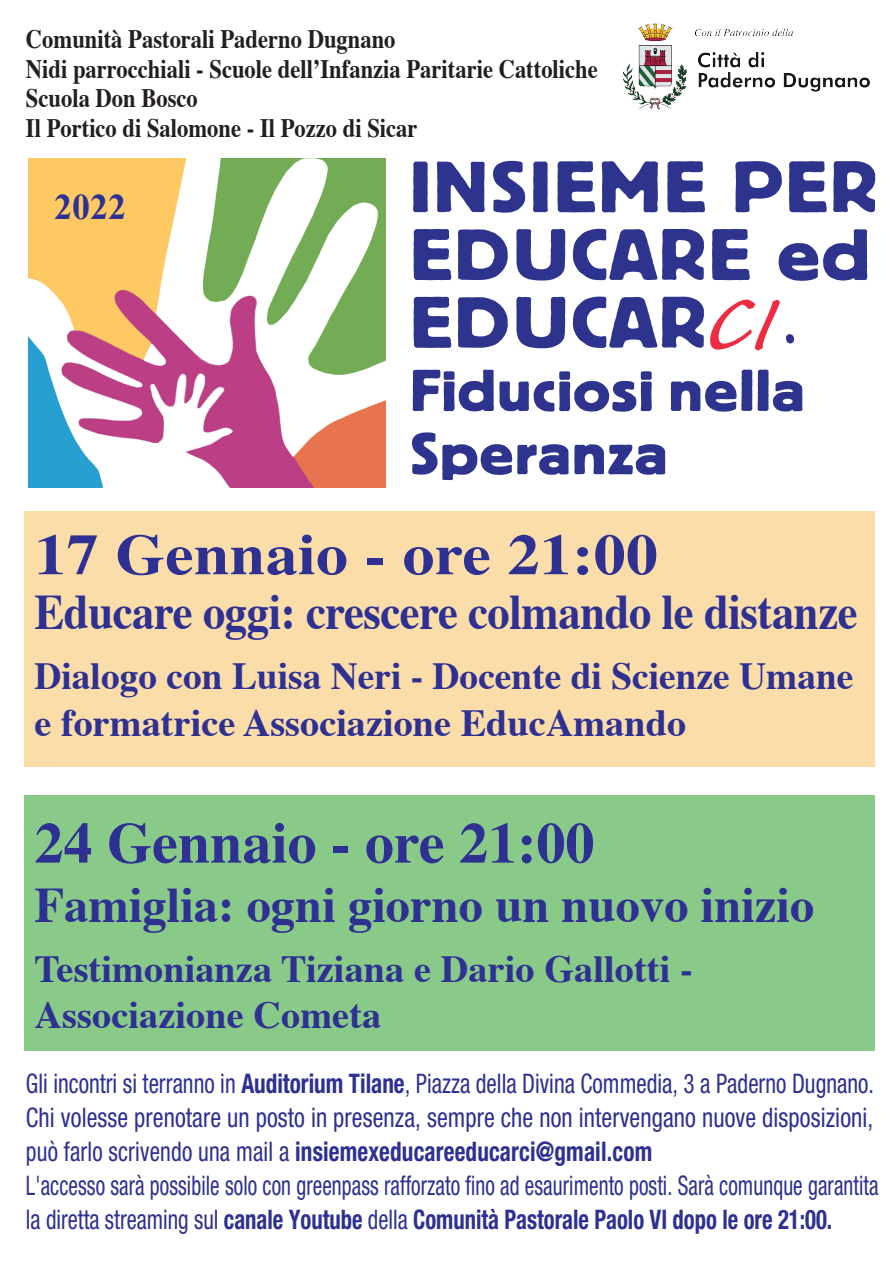
<style>
.page{position:relative;width:893px;height:1263px;background:#fff}
.page>*{position:absolute;margin:0;border:0;box-sizing:border-box;transform-origin:0 0}
.t1{font:72.15px/67.8px "Block BE";letter-spacing:.04em;color:#2e338e;text-align:justify;scale:1.15 1}
.t2{font:58.65px/63.3px "Block BE";letter-spacing:.02em;color:#2e338e;scale:1.12 1}
.t3{font:700 57.45px "Times";color:#2e3092;scale:1.11 1}
.t4{font:700 57.45px "Times";color:#2e3092}
.t5{font:700 49.8px "Times";letter-spacing:-.01em;color:#2e3092;scale:.9 1}
.t6{font:700 49.8px "Times";letter-spacing:-.01em;color:#2e3092}
.t7{font:700 38.25px/46.8px "Times";color:#2e3092}
.t8{font:700 36px "Times New Roman";color:#2e3092}
.t9{font:condensed 27px/34px "Helvetica Neue LT Std";letter-spacing:.005em;color:#2e3092;scale:.86 1}
.t10{font:700 26.55px/29.7px "Times";color:#231f20;scale:.85 1}
.s1{font-family:"Caliban";font-size:93.6px;color:#ed2b41}
.s2{font-family:"Annifont";font-size:63.3px;color:#2e3092}
.s3{font-weight:700}
</style>
<div class="page">
<img style="left:29px;top:159px;width:356px;height:328px">
<div style="left:24px;top:795px;width:850px;height:256px;background:#89ca89"></div>
<div style="left:24px;top:511px;width:850px;height:256px;background:#fbddaa"></div>
<img style="left:624px;top:24px;width:245px;height:86px">
<p class="t10" style="left:26px;top:21px;width:674px">Comunità Pastorali Paderno Dugnano<br>Nidi parrocchiali - Scuole dell’Infanzia Paritarie Cattoliche Scuola Don Bosco<br>Il Portico di Salomone - Il Pozzo di Sicar</p>
<h3 class="t8" style="left:54px;top:182px;width:73px">2022</h3>
<h1 class="t1" style="left:410px;top:151px;width:407px">INSIEME PER EDUCARE ed EDUCAR<span class="s1">CI</span><span class="s2">.</span></h1>
<h2 class="t2" style="left:410px;top:357px;width:354px">Fiduciosi nella<br>Speranza</h2>
<h3 class="t3" style="left:35px;top:500px;width:563px">17 Gennaio - ore 21:00</h3>
<h3 class="t5" style="left:35px;top:565px;width:916px">Educare oggi: crescere colmando le distanze</h3>
<h3 class="t7" style="left:35px;top:649px;width:820px">Dialogo con Luisa Neri - Docente di Scienze Umane e formatrice Associazione EducAmando</h3>
<h3 class="t4" style="left:35px;top:788px;width:561px">24 Gennaio - ore 21:00</h3>
<h3 class="t6" style="left:35px;top:858px;width:781px">Famiglia: ogni giorno un nuovo inizio</h3>
<h3 class="t7" style="left:35px;top:941px;width:660px">Testimonianza Tiziana e Dario Gallotti -<br>Associazione Cometa</h3>
<p class="t9" style="left:26px;top:1066px;width:993px">Gli incontri si terranno in <span class="s3">Auditorium Tilane</span>, Piazza della Divina Commedia, 3 a Paderno Dugnano.<br>Chi volesse prenotare un posto in presenza, sempre che non intervengano nuove disposizioni, può farlo scrivendo una mail a <span class="s3">insiemexeducareeducarci@gmail.com<br></span>L'accesso sarà possibile solo con greenpass rafforzato fino ad esaurimento posti. Sarà comunque garantita la diretta streaming sul <span class="s3">canale Youtube</span> della <span class="s3">Comunità Pastorale Paolo VI dopo le ore 21:00.</span></p>
</div>
